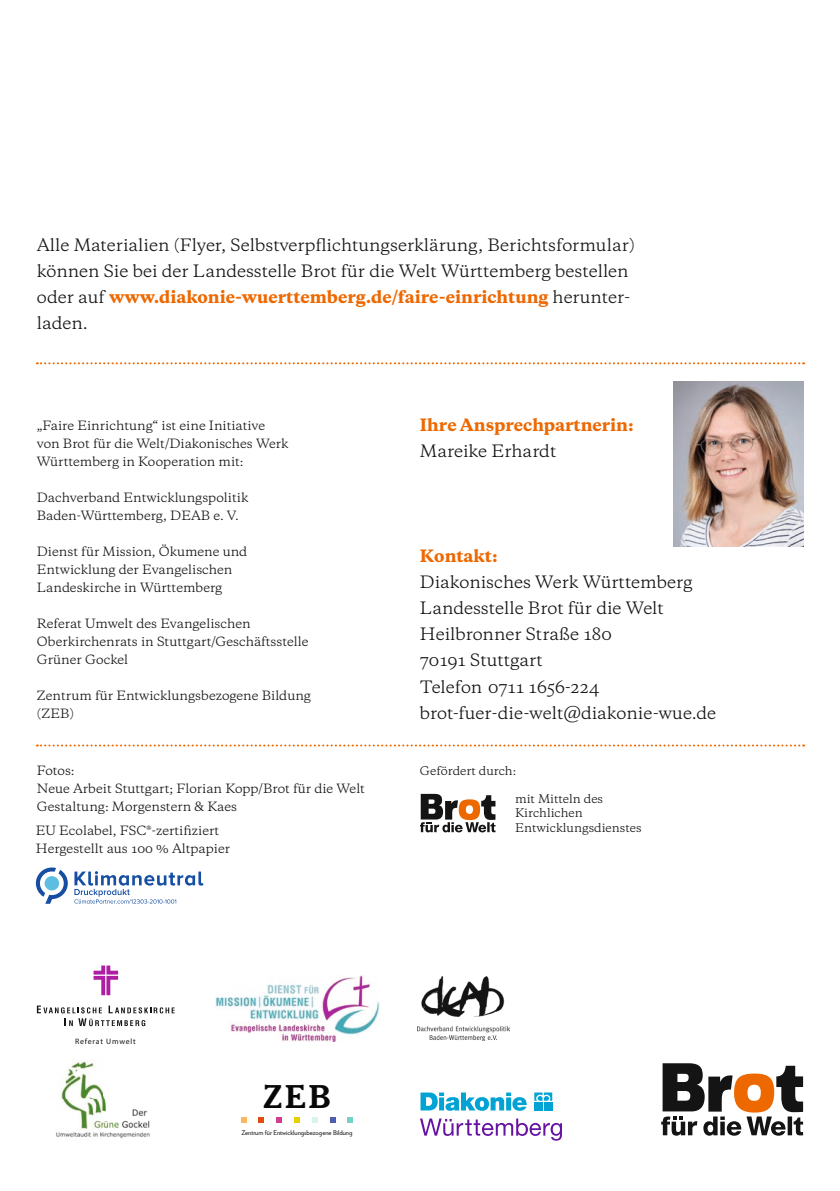
<style>
.page{position:relative;width:840px;height:1191px;background:#fff}
.page>*{position:absolute;margin:0;border:0;box-sizing:border-box;transform-origin:0 0}
.t1{font:700 31.6px "Gloucester MT Std";color:#080907}
.t2{font:16px/26px "Galaxie Copernicus";color:#131413}
.t3{font:800 16px "Galaxie Copernicus";color:#ee6800}
.t4{font:12px/18px "Galaxie Copernicus";color:#131413}
.t5{font:11.2px/14.8px "Galaxie Copernicus";color:#131413}
.t6{font:condensed 7.8px "Helvetica";letter-spacing:.1em;color:#131413}
.t7{font:6.6px "Verlag";color:#080907}
.s1{font-weight:800;color:#ee6800}
</style>
<div class="page">
<svg style="left:661px;top:1063px;width:141px;height:72px"></svg>
<svg style="left:37px;top:362px;width:766px;height:2px"></svg>
<svg style="left:37px;top:744px;width:766px;height:2px"></svg>
<svg style="left:36px;top:867px;width:32px;height:36px"></svg>
<svg style="left:74px;top:871px;width:129px;height:32px"></svg>
<svg style="left:93px;top:965px;width:25px;height:30px"></svg>
<svg style="left:37px;top:1005px;width:138px;height:21px"></svg>
<img style="left:215px;top:975px;width:164px;height:66px">
<svg style="left:420px;top:1092px;width:106px;height:18px"></svg>
<svg style="left:534px;top:1092px;width:18px;height:8px"></svg>
<div style="left:534px;top:1102px;width:8px;height:8px;background:#00a3d3"></div>
<div style="left:543px;top:1102px;width:9px;height:8px;background:#00a3d3"></div>
<svg style="left:420px;top:1118px;width:141px;height:22px"></svg>
<img style="left:56px;top:1061px;width:94px;height:78px">
<img style="left:417px;top:977px;width:92px;height:63px">
<img style="left:673px;top:381px;width:129px;height:165px">
<svg style="left:241px;top:1117px;width:5px;height:5px"></svg>
<svg style="left:258px;top:1117px;width:6px;height:5px"></svg>
<svg style="left:276px;top:1117px;width:6px;height:5px"></svg>
<svg style="left:294px;top:1117px;width:5px;height:5px"></svg>
<svg style="left:312px;top:1117px;width:5px;height:5px"></svg>
<svg style="left:330px;top:1117px;width:5px;height:5px"></svg>
<svg style="left:347px;top:1117px;width:6px;height:5px"></svg>
<svg style="left:420px;top:794px;width:75px;height:38px"></svg>
<h2 class="t2" style="left:37px;top:232px;width:599px">Alle Materialien (Flyer, Selbstverpflichtungserklärung, Berichtsformular) können Sie bei der Landesstelle Brot für die Welt Württemberg bestellen oder auf <span class="s1">www.diakonie-wuerttemberg.de/faire-einrichtung</span> herunter&shy;laden.</h2>
<p class="t4" style="left:37px;top:416px;width:253px">„Faire Einrichtung“ ist eine Initiative von Brot für die Welt/Diakonisches Werk<br>Württemberg in Kooperation mit:</p>
<p class="t4" style="left:37px;top:488px;width:213px">Dachverband Entwicklungspolitik<br>Baden-Württemberg, DEAB e. V.</p>
<p class="t4" style="left:37px;top:542px;width:212px">Dienst für Mission, Ökumene und<br>Entwicklung der Evangelischen<br>Landeskirche in Württemberg</p>
<p class="t4" style="left:37px;top:614px;width:273px">Referat Umwelt des Evangelischen<br>Oberkirchenrats in Stuttgart/Geschäftsstelle<br>Grüner Gockel</p>
<p class="t4" style="left:37px;top:686px;width:275px">Zentrum für Entwicklungsbezogene Bildung (ZEB)</p>
<p class="t4" style="left:37px;top:762px;width:329px">Fotos:<br>Neue Arbeit Stuttgart; Florian Kopp/Brot für die Welt<br>Gestaltung: Morgenstern &amp; Kaes</p>
<p class="t4" style="left:36px;top:821px;width:196px">EU Ecolabel, FSC®-zertifiziert<br>Hergestellt aus 100 % Altpapier</p>
<h2 class="t3" style="left:420px;top:414px;width:215px">Ihre Ansprechpartnerin:</h2>
<h2 class="t2" style="left:420px;top:438px;width:138px">Mareike Erhardt</h2>
<h2 class="t3" style="left:420px;top:546px;width:79px">Kontakt:</h2>
<h2 class="t2" style="left:420px;top:569px;width:297px">Diakonisches Werk Württemberg<br>Landesstelle Brot für die Welt<br>Heilbronner Straße 180<br>70191 Stuttgart<br>Telefon 0711 1656-224 brot-fuer-die-welt@diakonie-wue.de</h2>
<p class="t5" style="left:420px;top:763px;width:98px">Gefördert durch:</p>
<p class="t5" style="left:514px;top:791px;width:128px">mit Mitteln des<br>Kirchlichen<br>Entwicklungsdienstes</p>
<p class="t6" style="left:75px;top:1036px;width:62px">Referat Umwelt</p>
<h1 class="t1" style="left:263px;top:1077px;width:69px">ZEB</h1>
<p class="t7" style="left:241px;top:1127px;width:112px">Zentrum für Entwicklungsbezogene Bildung</p>
</div>
